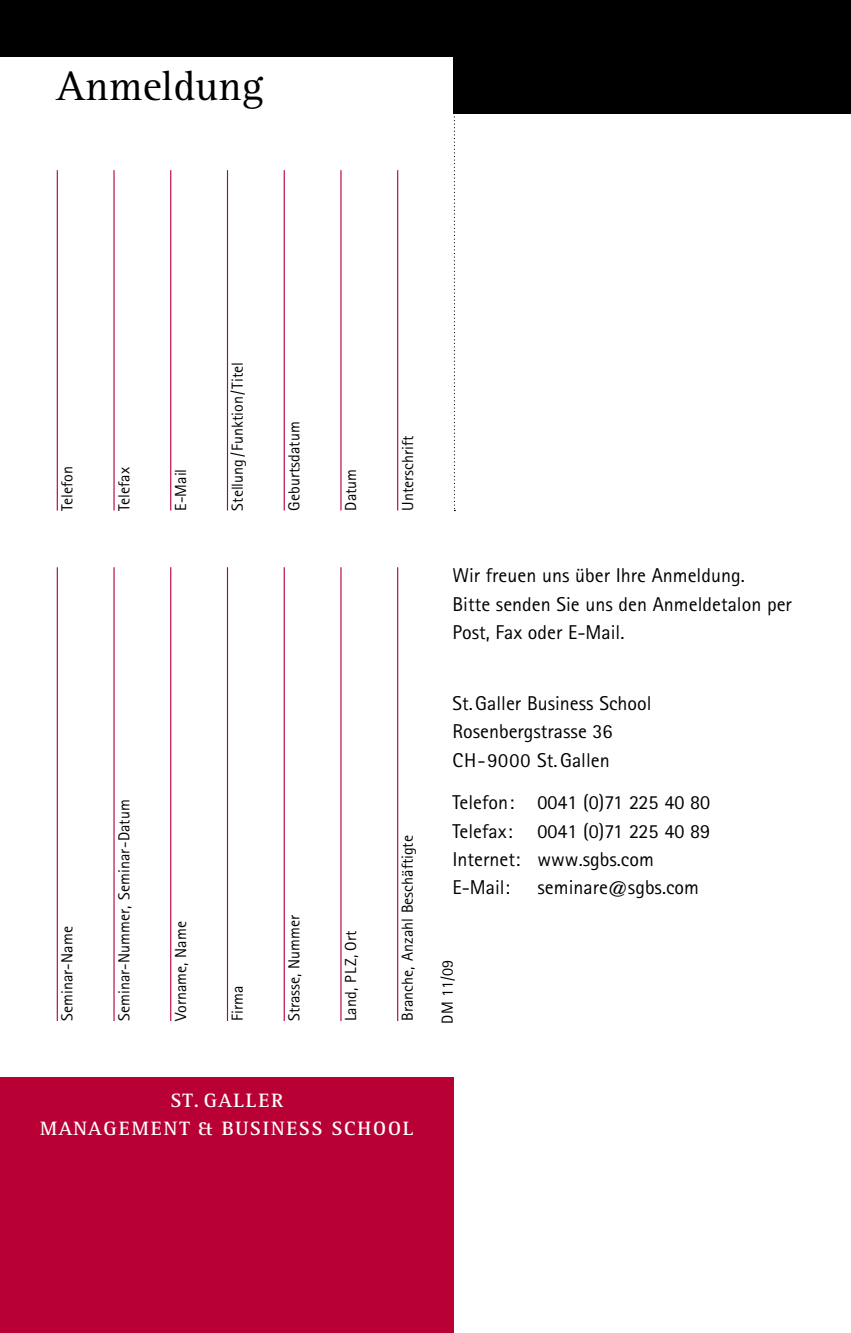
<style>
.page{position:relative;width:851px;height:1333px;background:#fff}
.page>*{position:absolute;margin:0;border:0;box-sizing:border-box;transform-origin:0 0}
.t1{font:42.4px "Rotis Serif";color:#000}
.t2{font:20px/28.4px "Rotis Sans Serif";color:#000}
.t3{font:700 20px/28.4px "Rotis Serif";letter-spacing:.085em;color:#fff;text-align:center}
.t4{font:16px "Rotis Sans Serif";color:#000}
</style>
<div class="page">
<div style="left:454px;top:0;width:396px;height:113px;background:#000"></div>
<div style="left:0;top:1077px;width:454px;height:255px;background:#b90035"></div>
<div style="left:0;top:0;width:454px;height:57px;background:#000"></div>
<hr style="left:57px;top:567px;width:1px;height:453px;background:#b90035">
<hr style="left:113px;top:567px;width:2px;height:453px;background:#b90035">
<hr style="left:170px;top:567px;width:1px;height:453px;background:#b90035">
<hr style="left:227px;top:567px;width:1px;height:453px;background:#b90035">
<hr style="left:283px;top:567px;width:2px;height:453px;background:#b90035">
<hr style="left:340px;top:567px;width:1px;height:453px;background:#b90035">
<hr style="left:397px;top:567px;width:1px;height:453px;background:#b90035">
<svg style="left:454px;top:113px;width:1px;height:398px"></svg>
<hr style="left:113px;top:170px;width:2px;height:340px;background:#b90035">
<hr style="left:227px;top:170px;width:1px;height:340px;background:#b90035">
<hr style="left:340px;top:170px;width:1px;height:340px;background:#b90035">
<hr style="left:397px;top:170px;width:1px;height:340px;background:#b90035">
<hr style="left:57px;top:170px;width:1px;height:340px;background:#b90035">
<hr style="left:170px;top:170px;width:1px;height:340px;background:#b90035">
<hr style="left:283px;top:170px;width:2px;height:340px;background:#b90035">
<h1 class="t1" style="left:56px;top:62px;width:209px">Anmeldung</h1>
<p class="t4" style="left:58px;top:510px;width:46px;rotate:-90deg">Telefon</p>
<p class="t4" style="left:114px;top:510px;width:45px;rotate:-90deg">Telefax</p>
<p class="t4" style="left:171px;top:510px;width:43px;rotate:-90deg">E-Mail</p>
<p class="t4" style="left:228px;top:510px;width:150px;rotate:-90deg">Stellung/Funktion/Titel</p>
<p class="t4" style="left:284px;top:510px;width:90px;rotate:-90deg">Geburtsdatum</p>
<p class="t4" style="left:341px;top:510px;width:43px;rotate:-90deg">Datum</p>
<p class="t4" style="left:58px;top:1020px;width:96px;rotate:-90deg">Seminar-Name</p>
<p class="t4" style="left:114px;top:1020px;width:223px;rotate:-90deg">Seminar-Nummer, Seminar-Datum</p>
<p class="t4" style="left:171px;top:1020px;width:101px;rotate:-90deg">Vorname, Name</p>
<p class="t4" style="left:228px;top:1020px;width:36px;rotate:-90deg">Firma</p>
<p class="t4" style="left:284px;top:1020px;width:108px;rotate:-90deg">Strasse, Nummer</p>
<p class="t4" style="left:341px;top:1020px;width:92px;rotate:-90deg">Land, PLZ, Ort</p>
<p class="t4" style="left:398px;top:510px;width:76px;rotate:-90deg">Unterschrift</p>
<p class="t4" style="left:398px;top:1020px;width:187px;rotate:-90deg">Branche, Anzahl Beschäftigte</p>
<p class="t2" style="left:452px;top:561px;width:341px">Wir freuen uns über Ihre Anmeldung.<br>Bitte senden Sie uns den Anmeldetalon per<br>Post, Fax oder E-Mail.</p>
<p class="t2" style="left:452px;top:689px;width:201px">St. Galler Business School<br>Rosenbergstrasse 36<br>CH-9000 St. Gallen</p>
<p class="t2" style="left:452px;top:788px;width:259px">Telefon: 0041 (0)71 225 40 80<br>Telefax: 0041 (0)71 225 40 89<br>Internet: www.sgbs.com<br>E-Mail:</p>
<p class="t2" style="left:537px;top:873px;width:163px">seminare@sgbs.com</p>
<p class="t4" style="left:438px;top:1023px;width:65px;rotate:-90deg">DM 11/09</p>
<p class="t3" style="left:40px;top:1086px;width:374px">ST. GALLER<br>MANAGEMENT &amp; BUSINESS SCHOOL</p>
</div>
